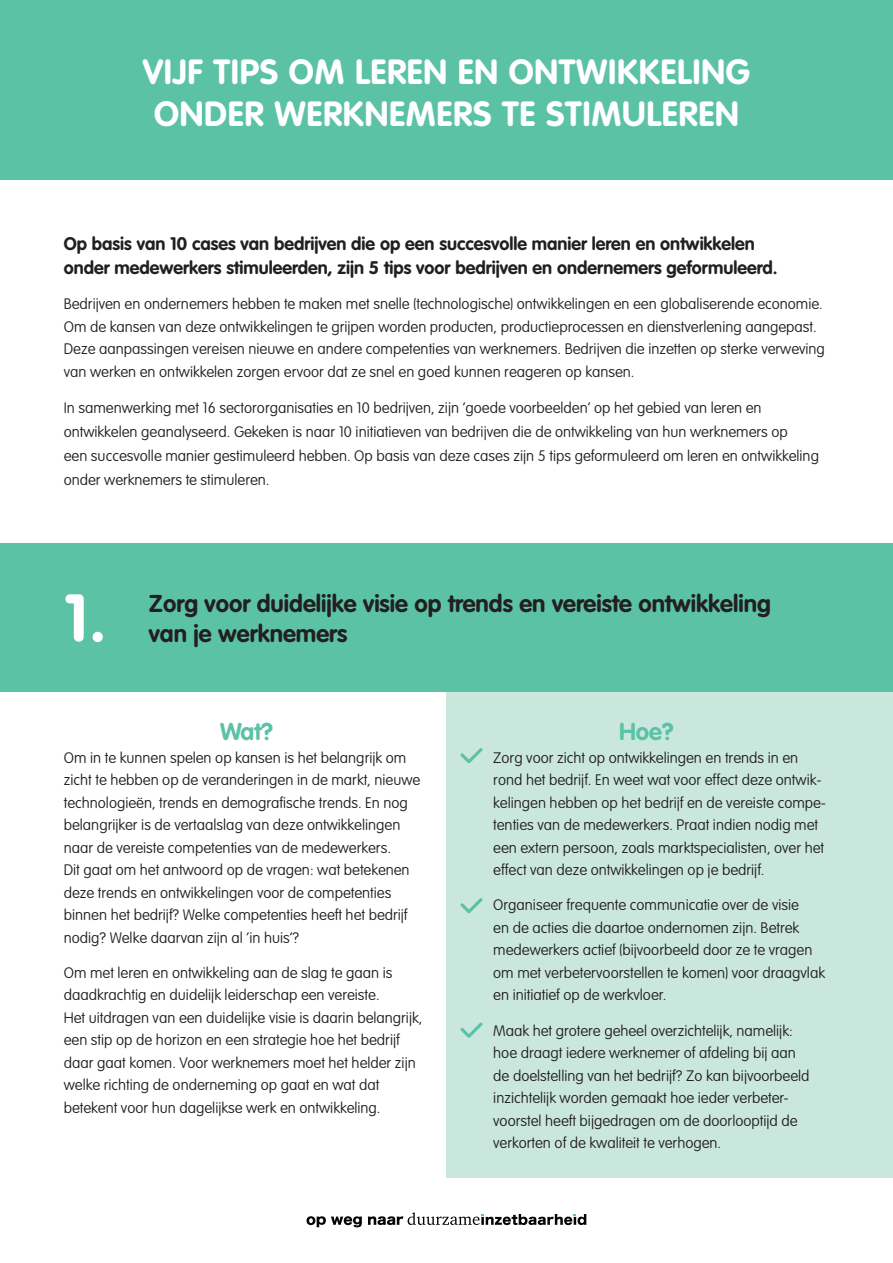
<style>
.page{position:relative;width:893px;height:1263px;background:#fff}
.page>*{position:absolute;margin:0;border:0;box-sizing:border-box;transform-origin:0 0}
.t1{font:700 66px "VAG Rounded Std";color:#fff}
.t2{font:700 34.5px/42px "VAG Rounded";letter-spacing:.02em;color:#fff;text-align:center}
.t3{font:700 24px "VAG Rounded Std";color:#231f20}
.t4{font:700 24px "VAG Rounded";color:#5bc2a5}
.t5{font:700 18px/24px "VAG Rounded Std";color:#231f20}
.t6{font:100 15px/22.5px "VAG Rounded Std";color:#231f20}
</style>
<div class="page">
<div style="left:0;top:543px;width:893px;height:149px;background:#5bc2a5"></div>
<div style="left:446px;top:692px;width:447px;height:486px;background:#cae7dd"></div>
<div style="left:0;top:0;width:893px;height:180px;background:#5bc2a5"></div>
<svg style="left:306px;top:1216px;width:56px;height:11px"></svg>
<svg style="left:368px;top:1212px;width:218px;height:13px"></svg>
<svg style="left:460px;top:748px;width:23px;height:15px"></svg>
<svg style="left:460px;top:898px;width:23px;height:15px"></svg>
<svg style="left:460px;top:1022px;width:23px;height:16px"></svg>
<h2 class="t2" style="left:143px;top:51px;width:609px">VIJF TIPS OM LEREN EN ONTWIKKELING<br>ONDER WERKNEMERS TE STIMULEREN</h2>
<p class="t5" style="left:64px;top:232px;width:715px">Op basis van 10 cases van bedrijven die op een succesvolle manier leren en ontwikkelen onder medewerkers stimuleerden, zijn 5 tips voor bedrijven en ondernemers geformuleerd.</p>
<p class="t6" style="left:64px;top:293px;width:763px">Bedrijven en ondernemers hebben te maken met snelle (technologische) ontwikkelingen en een globaliserende economie.<br>Om de kansen van deze ontwikkelingen te grijpen worden producten, productieprocessen en dienstverlening aangepast.<br>Deze aanpassingen vereisen nieuwe en andere competenties van werknemers. Bedrijven die inzetten op sterke verweving van werken en ontwikkelen zorgen ervoor dat ze snel en goed kunnen reageren op kansen.</p>
<p class="t6" style="left:64px;top:397px;width:757px;line-height:24px">In samenwerking met 16 sectororganisaties en 10 bedrijven, zijn ‘goede voorbeelden’ op het gebied van leren en ontwikkelen geanalyseerd. Gekeken is naar 10 initiatieven van bedrijven die de ontwikkeling van hun werknemers op<br>een succesvolle manier gestimuleerd hebben. Op basis van deze cases zijn 5 tips geformuleerd om leren en ontwikkeling onder werknemers te stimuleren.</p>
<h1 class="t1" style="left:64px;top:579px;width:44px">1.</h1>
<h3 class="t3" style="left:149px;top:589px;width:624px">Zorg voor duidelijke visie op trends en vereiste ontwikkeling</h3>
<h3 class="t3" style="left:149px;top:619px;width:200px">van je werknemers</h3>
<h3 class="t4" style="left:220px;top:718px;width:54px">Wat?</h3>
<p class="t6" style="left:64px;top:747px;width:358px">Om in te kunnen spelen op kansen is het belangrijk om zicht te hebben op de veranderingen in de markt, nieuwe technologieën, trends en demografische trends. En nog belangrijker is de vertaalslag van deze ontwikkelingen naar de vereiste competenties van de medewerkers.<br>Dit gaat om het antwoord op de vragen: wat betekenen deze trends en ontwikkelingen voor de competenties binnen het bedrijf? Welke competenties heeft het bedrijf nodig? Welke daarvan zijn al ‘in huis’?</p>
<p class="t6" style="left:64px;top:962px;width:360px">Om met leren en ontwikkeling aan de slag te gaan is daadkrachtig en duidelijk leiderschap een vereiste.<br>Het uitdragen van een duidelijke visie is daarin belangrijk, een stip op de horizon en een strategie hoe het bedrijf daar gaat komen. Voor werknemers moet het helder zijn welke richting de onderneming op gaat en wat dat betekent voor hun dagelijkse werk en ontwikkeling.</p>
<h3 class="t4" style="left:619px;top:718px;width:56px">Hoe?</h3>
<p class="t6" style="left:493px;top:747px;width:334px">Zorg voor zicht op ontwikkelingen en trends in en rond het bedrijf. En weet wat voor effect deze ontwik&shy;kelingen hebben op het bedrijf en de vereiste compe&shy;tenties van de medewerkers. Praat indien nodig met een extern persoon, zoals marktspecialisten, over het effect van deze ontwikkelingen op je bedrijf.</p>
<p class="t6" style="left:493px;top:894px;width:333px">Organiseer frequente communicatie over de visie<br>en de acties die daartoe ondernomen zijn. Betrek medewerkers actief (bijvoorbeeld door ze te vragen om met verbetervoorstellen te komen) voor draagvlak en initiatief op de werkvloer.</p>
<p class="t6" style="left:493px;top:1020px;width:318px">Maak het grotere geheel overzichtelijk, namelijk: hoe draagt iedere werknemer of afdeling bij aan de doelstelling van het bedrijf? Zo kan bijvoorbeeld inzichtelijk worden gemaakt hoe ieder verbeter&shy;voorstel heeft bijgedragen om de doorlooptijd de verkorten of de kwaliteit te verhogen.</p>
</div>
